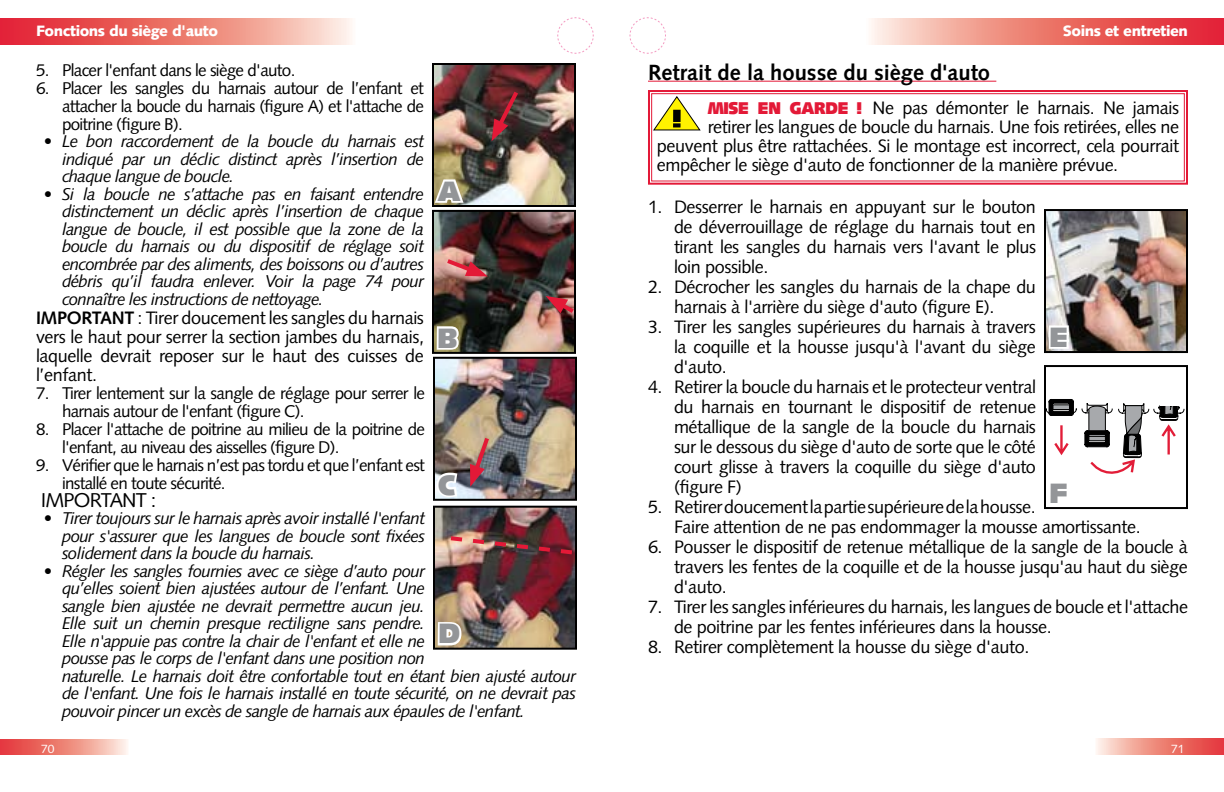
<style>
.page{position:relative;width:1224px;height:792px;background:#fff}
.page>*{position:absolute;margin:0;border:0;box-sizing:border-box;transform-origin:0 0}
.t1{font:900 28px "Syntax";color:#939598}
.t2{font:700 22px "Syntax";color:#000}
.t3{font:20px "Syntax";letter-spacing:-.04em;color:#000}
.t4{font:18px/20px "Syntax";letter-spacing:-.02em;color:#000;text-align:justify}
.t5{font:italic 17px/17.4px "Syntax";letter-spacing:-.04em;color:#000;text-align:justify}
.t6{font:17px/18px "Syntax";letter-spacing:-.04em;color:#000}
.t7{font:900 17px "Syntax";letter-spacing:-.02em;color:#e31937;scale:.95 1}
.t8{font:900 15px "Syntax";letter-spacing:-.03em;color:#fff}
.t9{font:12px "Syntax";color:#fff}
.s1{font-weight:700}
.s2{font-weight:900;font-size:17px;color:#e31937}
</style>
<div class="page">
<svg style="left:0;top:739px;width:128px;height:16px;background:#ee8a81"></svg>
<svg style="left:0;top:18px;width:352px;height:27px;background:#ed7c77"></svg>
<svg style="left:557px;top:17px;width:37px;height:37px"></svg>
<svg style="left:1096px;top:738px;width:128px;height:17px;background:#ee8a81"></svg>
<svg style="left:871px;top:18px;width:353px;height:27px;background:#ed7c76"></svg>
<svg style="left:630px;top:17px;width:36px;height:37px"></svg>
<hr style="left:648px;top:81px;width:348px;height:1px;background:#e31937">
<img style="left:435px;top:66px;width:138px;height:138px">
<div style="left:432px;top:63px;width:144px;height:144px;border:2px solid #000"></div>
<svg style="left:432px;top:152px;width:34px;height:54px"></svg>
<img style="left:435px;top:213px;width:138px;height:138px">
<div style="left:432px;top:210px;width:144px;height:144px;border:2px solid #000"></div>
<svg style="left:435px;top:324px;width:26px;height:28px"></svg>
<img style="left:436px;top:360px;width:138px;height:138px">
<div style="left:433px;top:357px;width:144px;height:144px;border:2px solid #000"></div>
<svg style="left:435px;top:471px;width:25px;height:28px"></svg>
<img style="left:436px;top:509px;width:138px;height:138px">
<div style="left:433px;top:506px;width:144px;height:144px;border:2px solid #000"></div>
<svg style="left:436px;top:620px;width:27px;height:27px"></svg>
<img style="left:1047px;top:212px;width:138px;height:138px">
<div style="left:1044px;top:209px;width:144px;height:144px;border:2px solid #000"></div>
<svg style="left:1047px;top:323px;width:24px;height:28px"></svg>
<div style="left:1044px;top:365px;width:144px;height:144px;border:2px solid #000"></div>
<svg style="left:1046px;top:397px;width:138px;height:110px"></svg>
<svg style="left:648px;top:90px;width:540px;height:95px"></svg>
<div style="left:651px;top:93px;width:534px;height:88px;border:1px solid #e31937"></div>
<svg style="left:652px;top:95px;width:50px;height:36px"></svg>
<svg style="left:470px;top:433px;width:22px;height:54px"></svg>
<img style="left:447px;top:534px;width:129px;height:23px">
<svg style="left:492px;top:87px;width:30px;height:54px;background:#67282d"></svg>
<svg style="left:546px;top:296px;width:30px;height:21px"></svg>
<svg style="left:443px;top:256px;width:45px;height:21px"></svg>
<p class="t8" style="left:36px;top:22px;width:184px">Fonctions du siège d'auto</p>
<p class="t8" style="left:1063px;top:22px;width:127px">Soins et entretien</p>
<p class="t6" style="left:36px;top:61px;width:261px">5. Placer l'enfant dans le siège d'auto.</p>
<p class="t2" style="left:648px;top:59px;width:344px">Retrait de la housse du siège d'auto</p>
<p class="t6" style="left:62px;top:79px;width:364px;text-align:justify;text-indent:-26px">6. Placer les sangles du harnais autour de l’enfant et attacher la boucle du harnais (figure A) et l'attache de poitrine (figure B).</p>
<p class="t5" style="left:62px;top:133px;width:364px;text-indent:-18px">• Le bon raccordement de la boucle du harnais est indiqué par un déclic distinct après l’insertion de chaque langue de boucle.</p>
<p class="t5" style="left:62px;top:185px;width:364px;text-indent:-18px">• Si la boucle ne s’attache pas en faisant entendre distinctement un déclic après l’insertion de chaque langue de boucle, il est possible que la zone de la boucle du harnais ou du dispositif de réglage soit encombrée par des aliments, des boissons ou d’autres débris qu’il faudra enlever. Voir la page 74 pour connaître les instructions de nettoyage.</p>
<p class="t4" style="left:36px;top:308px;width:390px;line-height:19px"><span class="s1">IMPORTANT</span> : Tirer doucement les sangles du harnais vers le haut pour serrer la section jambes du harnais, laquelle devrait reposer sur le haut des cuisses de l’enfant.</p>
<p class="t6" style="left:62px;top:384px;width:364px;text-indent:-26px">7. Tirer lentement sur la sangle de réglage pour serrer le harnais autour de l'enfant (figure C).</p>
<p class="t6" style="left:62px;top:420px;width:365px;text-indent:-26px">8. Placer l'attache de poitrine au milieu de la poitrine de l'enfant, au niveau des aisselles (figure D).</p>
<p class="t6" style="left:62px;top:456px;width:364px;text-indent:-26px">9. Vérifier que le harnais n’est pas tordu et que l’enfant est installé en toute sécurité.</p>
<p class="t3" style="left:41px;top:488px;width:117px">IMPORTANT :</p>
<p class="t5" style="left:62px;top:510px;width:365px;text-indent:-18px">• Tirer toujours sur le harnais après avoir installé l'enfant pour s'assurer que les langues de boucle sont fixées solidement dans la boucle du harnais.</p>
<p class="t5" style="left:62px;top:562px;width:516px;text-align:left;text-indent:-18px">• Régler les sangles fournies avec ce siège d’auto pour<br>qu’elles soient bien ajustées autour de l’enfant. Une<br>sangle bien ajustée ne devrait permettre aucun jeu.<br>Elle suit un chemin presque rectiligne sans pendre.<br>Elle n'appuie pas contre la chair de l'enfant et elle ne<br>pousse pas le corps de l'enfant dans une position non<br>naturelle. Le harnais doit être confortable tout en étant bien ajusté autour de l'enfant. Une fois le harnais installé en toute sécurité, on ne devrait pas pouvoir pincer un excès de sangle de harnais aux épaules de l'enfant.</p>
<p class="t7" style="left:708px;top:98px;width:133px">MISE EN GARDE</p>
<p class="t4" style="left:856px;top:98px;width:324px"><span class="s2">!</span> Ne pas démonter le harnais. Ne jamais</p>
<p class="t4" style="left:708px;top:117px;width:473px">retirer les langues de boucle du harnais. Une fois retirées, elles ne</p>
<p class="t4" style="left:657px;top:136px;width:524px">peuvent plus être rattachées. Si le montage est incorrect, cela pourrait</p>
<p class="t4" style="left:657px;top:155px;width:463px">empêcher le siège d'auto de fonctionner de la manière prévue.</p>
<h1 class="t1" style="left:438px;top:174px;width:25px">A</h1>
<p class="t4" style="left:674px;top:197px;width:364px;text-indent:-26px">1. Desserrer le harnais en appuyant sur le bouton de déverrouillage de réglage du harnais tout en tirant les sangles du harnais vers l'avant le plus loin possible.</p>
<p class="t4" style="left:674px;top:277px;width:363px;text-indent:-26px">2. Décrocher les sangles du harnais de la chape du harnais à l'arrière du siège d'auto (figure E).</p>
<p class="t4" style="left:674px;top:317px;width:363px;text-indent:-26px">3. Tirer les sangles supérieures du harnais à travers la coquille et la housse jusqu'à l'avant du siège d'auto.</p>
<p class="t4" style="left:674px;top:377px;width:364px;text-indent:-26px">4. Retirer la boucle du harnais et le protecteur ventral du harnais en tournant le dispositif de retenue métallique de la sangle de la boucle du harnais sur le dessous du siège d'auto de sorte que le côté court glisse à travers la coquille du siège d'auto (figure F)</p>
<p class="t4" style="left:674px;top:497px;width:468px;text-indent:-26px">5. Retirer doucement la partie supérieure de la housse.<br>Faire attention de ne pas endommager la mousse amortissante.</p>
<p class="t4" style="left:674px;top:537px;width:515px;text-indent:-26px">6. Pousser le dispositif de retenue métallique de la sangle de la boucle à travers les fentes de la coquille et de la housse jusqu'au haut du siège d'auto.</p>
<p class="t4" style="left:674px;top:597px;width:516px;text-indent:-26px">7. Tirer les sangles inférieures du harnais, les langues de boucle et l'attache de poitrine par les fentes inférieures dans la housse.</p>
<p class="t4" style="left:648px;top:637px;width:383px">8. Retirer complètement la housse du siège d'auto.</p>
<h1 class="t1" style="left:1050px;top:320px;width:20px">E</h1>
<h1 class="t1" style="left:438px;top:321px;width:22px">B</h1>
<h1 class="t1" style="left:438px;top:468px;width:19px">C</h1>
<h1 class="t1" style="left:1050px;top:476px;width:20px">F</h1>
<h1 class="t1" style="left:438px;top:617px;width:23px">D</h1>
<p class="t9" style="left:41px;top:741px;width:15px">70</p>
<p class="t9" style="left:1171px;top:741px;width:15px">71</p>
</div>
